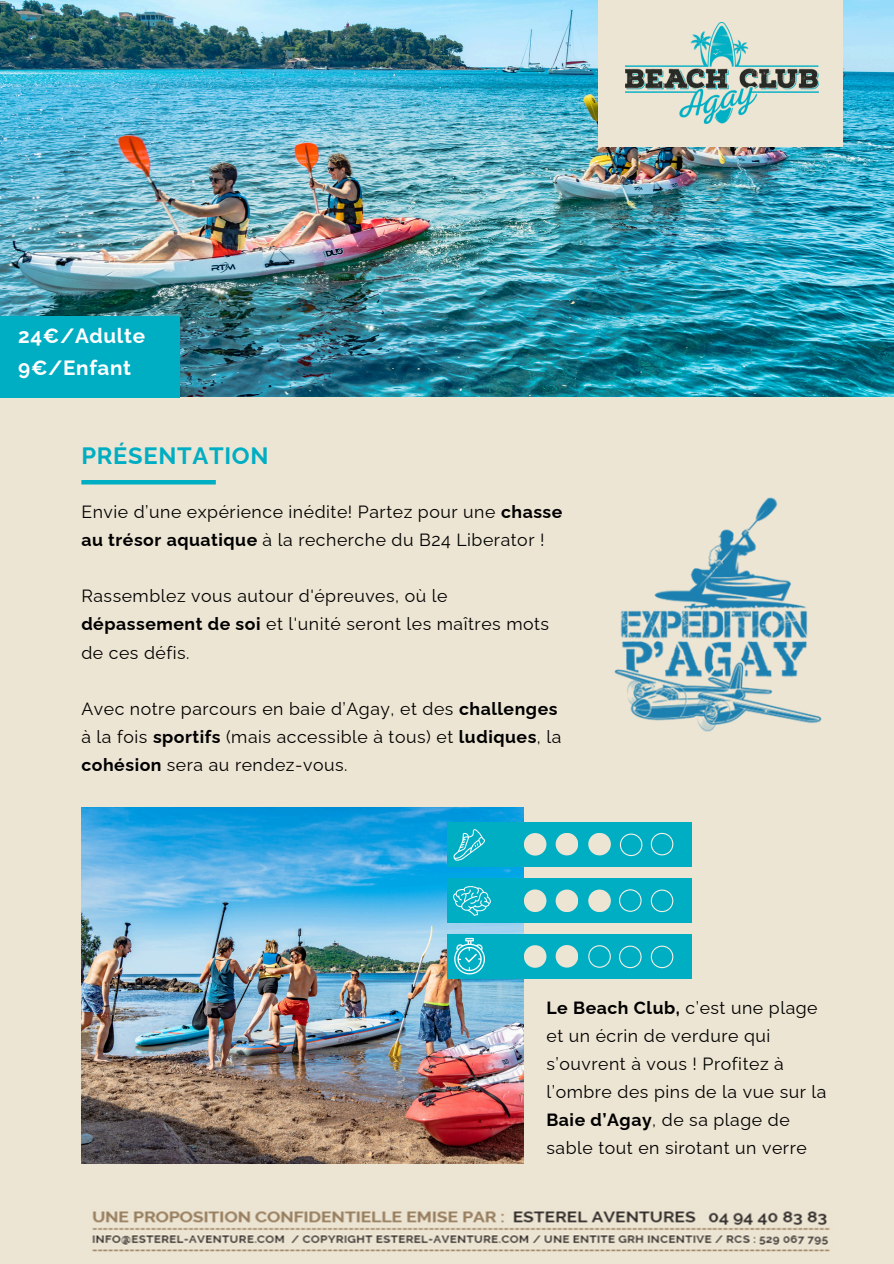
<style>
.page{position:relative;width:894px;height:1264px;background:#fff}
.page>*{position:absolute;margin:0;border:0;box-sizing:border-box;transform-origin:0 0}
.t1{font:700 23.7px "Raleway";letter-spacing:.03em;color:#00aec3}
.t2{font:700 20.7px/32.7px "Raleway";letter-spacing:.03em;color:#fff}
.t3{font:17.7px/28.2px "Raleway";letter-spacing:.03em;color:#000}
.s1{font-weight:700}
</style>
<div class="page">
<div style="left:0;top:0;width:893px;height:1263px;background:#ede5d3"></div>
<img style="left:0;top:0;width:893px;height:396px">
<img style="left:81px;top:807px;width:442px;height:356px">
<hr style="left:81px;top:480px;width:135px;height:4px;background:#00aec3">
<div style="left:446px;top:822px;width:245px;height:45px;background:#00aec3"></div>
<div style="left:446px;top:878px;width:245px;height:45px;background:#00aec3"></div>
<div style="left:446px;top:934px;width:245px;height:45px;background:#00aec3"></div>
<svg style="left:453px;top:829px;width:32px;height:31px"></svg>
<svg style="left:453px;top:886px;width:38px;height:29px"></svg>
<svg style="left:454px;top:937px;width:31px;height:37px"></svg>
<div style="left:523px;top:889px;width:23px;height:23px;background:#ede5d3;border-radius:50%"></div>
<div style="left:523px;top:833px;width:23px;height:22px;background:#ede5d3;border-radius:50%"></div>
<svg style="left:650px;top:832px;width:23px;height:23px"></svg>
<div style="left:523px;top:945px;width:23px;height:22px;background:#ede5d3;border-radius:50%"></div>
<div style="left:555px;top:945px;width:23px;height:22px;background:#ede5d3;border-radius:50%"></div>
<div style="left:598px;top:0;width:244px;height:146px;background:#ede5d3"></div>
<svg style="left:619px;top:889px;width:22px;height:22px"></svg>
<svg style="left:650px;top:889px;width:23px;height:23px"></svg>
<svg style="left:619px;top:945px;width:22px;height:23px"></svg>
<svg style="left:650px;top:945px;width:23px;height:23px"></svg>
<div style="left:555px;top:832px;width:23px;height:23px;background:#ede5d3;border-radius:50%"></div>
<div style="left:588px;top:832px;width:22px;height:23px;background:#ede5d3;border-radius:50%"></div>
<svg style="left:619px;top:833px;width:23px;height:23px"></svg>
<img style="left:625px;top:23px;width:193px;height:101px">
<img style="left:614px;top:497px;width:208px;height:235px">
<div style="left:555px;top:889px;width:23px;height:23px;background:#ede5d3;border-radius:50%"></div>
<div style="left:588px;top:889px;width:22px;height:23px;background:#ede5d3;border-radius:50%"></div>
<svg style="left:588px;top:945px;width:22px;height:22px"></svg>
<img style="left:92px;top:1211px;width:738px;height:40px">
<div style="left:0;top:316px;width:179px;height:81px;background:#00aec3"></div>
<p class="t2" style="left:18px;top:319px;width:128px">24€/Adulte<br>9€/Enfant</p>
<p class="t1" style="left:81px;top:442px;width:189px">PRÉSENTATION</p>
<h1 class="t3" style="left:81px;top:497px;width:482px">Envie d’une expérience inédite! Partez pour une <span class="s1">chasse au trésor aquatique</span> à la recherche du B24 Liberator !</h1>
<p class="t3" style="left:81px;top:582px;width:469px">Rassemblez vous autour d'épreuves, où le <span class="s1">dépassement de soi</span> et l'unité seront les maîtres mots de ces défis.</p>
<p class="t3" style="left:81px;top:694px;width:481px">Avec notre parcours en baie d’Agay, et des <span class="s1">challenges </span>à la fois <span class="s1">sportifs</span> (mais accessible à tous) et <span class="s1">ludiques</span>, la <span class="s1">cohésion</span> sera au rendez-vous.</p>
<p class="t3" style="left:546px;top:993px;width:281px"><span class="s1">Le Beach Club,</span> c’est une plage et un écrin de verdure qui s’ouvrent à vous ! Profitez à l’ombre des pins de la vue sur la<br><span class="s1">Baie d’Agay</span>, de sa plage de sable tout en sirotant un verre</p>
</div>
